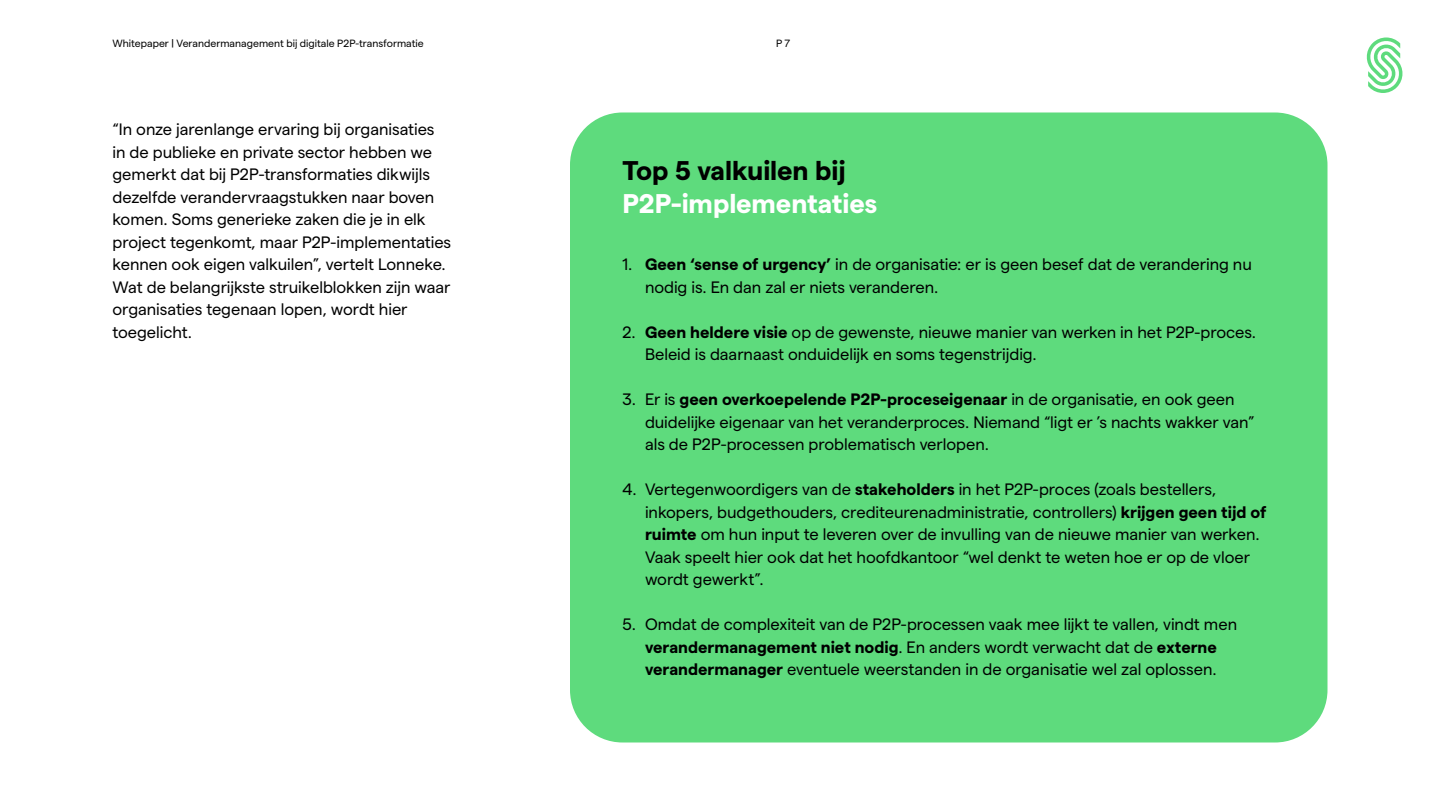
<style>
.page{position:relative;width:1440px;height:810px;background:#fff}
.page>*{position:absolute;margin:0;border:0;box-sizing:border-box;transform-origin:0 0}
.t1{font:700 27px "Matter";letter-spacing:-.005em;color:#fff}
.t2{font:700 27px "Matter";letter-spacing:-.005em;color:#000}
.t3{font:16.5px/22.5px "Matter";letter-spacing:-.005em;color:#000}
.t4{font:10.5px "Matter";color:#000}
.s1{font-weight:700}
</style>
<div class="page">
<svg style="left:1366px;top:37px;width:37px;height:56px"></svg>
<div style="left:570px;top:112px;width:758px;height:630px;background:#5edb7d;border-radius:52px"></div>
<p class="t4" style="left:112px;top:36px;width:313px">Whitepaper | Verandermanagement bij digitale P2P-transformatie</p>
<p class="t4" style="left:776px;top:36px;width:16px">P7</p>
<p class="t3" style="left:113px;top:117px;width:340px">“In onze jarenlange ervaring bij organisaties in de publieke en private sector hebben we gemerkt dat bij P2P-transformaties dikwijls dezelfde verandervraagstukken naar boven komen. Soms generieke zaken die je in elk project tegenkomt, maar P2P-implementaties kennen ook eigen valkuilen”, vertelt Lonneke.<br>Wat de belangrijkste struikelblokken zijn waar organisaties tegenaan lopen, wordt hier toegelicht.</p>
<h1 class="t2" style="left:622px;top:150px;width:225px">Top 5 valkuilen bij</h1>
<h1 class="t1" style="left:622px;top:183px;width:256px">P2P-implementaties</h1>
<p class="t3" style="left:645px;top:252px;width:608px;text-indent:-23px">1. <span class="s1">Geen ‘sense of urgency’</span> in de organisatie: er is geen besef dat de verandering nu nodig is. En dan zal er niets veranderen.</p>
<p class="t3" style="left:645px;top:319px;width:613px;text-indent:-23px">2. <span class="s1">Geen heldere visie</span> op de gewenste, nieuwe manier van werken in het P2P-proces.<br>Beleid is daarnaast onduidelijk en soms tegenstrijdig.</p>
<p class="t3" style="left:645px;top:387px;width:611px;text-indent:-23px">3. Er is <span class="s1">geen overkoepelende P2P-proceseigenaar</span> in de organisatie, en ook geen duidelijke eigenaar van het veranderproces. Niemand “ligt er ’s nachts wakker van” als de P2P-processen problematisch verlopen.</p>
<p class="t3" style="left:645px;top:477px;width:623px;text-indent:-23px">4. Vertegenwoordigers van de <span class="s1">stakeholders</span> in het P2P-proces (zoals bestellers, inkopers, budgethouders, crediteurenadministratie, controllers) <span class="s1">krijgen geen tijd of ruimte</span> om hun input te leveren over de invulling van de nieuwe manier van werken.<br>Vaak speelt hier ook dat het hoofdkantoor “wel denkt te weten hoe er op de vloer wordt gewerkt”.</p>
<p class="t3" style="left:623px;top:612px;width:616px;text-align:center">5. Omdat de complexiteit van de P2P-processen vaak mee lijkt te vallen, vindt men <span class="s1">verandermanagement niet nodig</span>. En anders wordt verwacht dat de <span class="s1">externe verandermanager</span> eventuele weerstanden in de organisatie wel zal oplossen.</p>
</div>
